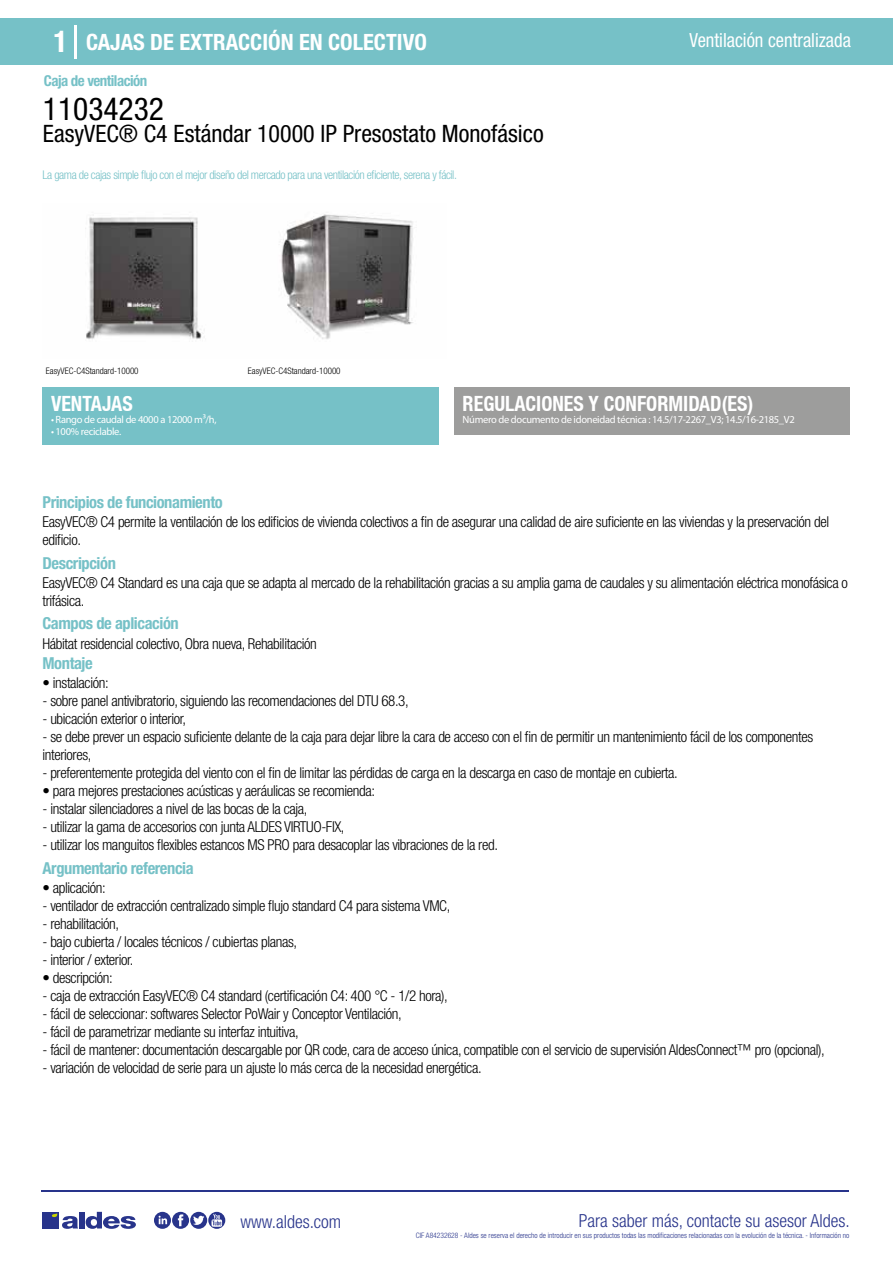
<style>
.page{position:relative;width:893px;height:1263px;background:#fff}
.page>*{position:absolute;margin:0;border:0;box-sizing:border-box;transform-origin:0 0}
.t1{font:condensed 31.5px "Helvetica Neue LT Std";color:#000}
.t2{font:condensed 24px "Helvetica Neue LT Std";color:#000}
.t3{font:700 condensed 22.5px "Helvetica Neue LT Std";color:#fff}
.t4{font:700 condensed 21px "Helvetica Neue";color:#fff;scale:.95 1}
.t5{font:condensed 19.5px "Helvetica Neue LT Std";color:#fff;scale:.95 1}
.t6{font:300 condensed 18px "Helvetica Neue";color:#28348b}
.t7{font:700 condensed 16.5px "Helvetica Neue LT Std";letter-spacing:-.025em;color:#76c1c7}
.t8{font:300 condensed 15px/18px "Helvetica Neue LT Std";letter-spacing:-.025em;color:#000}
.t9{font:700 condensed 15px "Helvetica Neue LT Std";letter-spacing:-.035em;color:#76c1c7}
.t10{font:300 condensed 12px "Helvetica Neue LT Std";letter-spacing:-.035em;color:#76c1c7}
.t11{font:10.5px "Myriad Pro";letter-spacing:-.03em;color:#fff}
.t12{font:300 condensed 9px "Helvetica Neue";color:#000}
.t13{font:300 condensed 7.5px "Helvetica Neue";color:#28348b}
.s1{font-size:30px}
</style>
<div class="page">
<div style="left:0;top:18px;width:893px;height:46px;background:#76c1c7"></div>
<div style="left:454px;top:387px;width:396px;height:48px;background:#9d9d9c"></div>
<div style="left:43px;top:387px;width:396px;height:57px;background:#76c1c7"></div>
<hr style="left:74px;top:25px;width:2px;height:33px;background:#fff">
<svg style="left:85px;top:214px;width:328px;height:125px"></svg>
<hr style="left:41px;top:1190px;width:808px;height:1px;background:#28348b">
<svg style="left:154px;top:1212px;width:71px;height:17px"></svg>
<div style="left:42px;top:1212px;width:17px;height:16px;background:#28348b"></div>
<div style="left:79px;top:1212px;width:5px;height:16px;background:#28348b"></div>
<svg style="left:86px;top:1212px;width:50px;height:17px"></svg>
<svg style="left:52px;top:1213px;width:26px;height:16px"></svg>
<h3 class="t3" style="left:54px;top:28px;width:375px"><span class="s1">1</span> CAJAS DE EXTRACCIÓN EN COLECTIVO</h3>
<h3 class="t5" style="left:689px;top:29px;width:172px">Ventilación centralizada</h3>
<p class="t9" style="left:44px;top:71px;width:105px">Caja de ventilación</p>
<h1 class="t1" style="left:43px;top:91px;width:122px">11034232</h1>
<h2 class="t2" style="left:43px;top:120px;width:502px">EasyVEC® C4 Estándar 10000 IP Presostato Monofásico</h2>
<p class="t10" style="left:43px;top:167px;width:416px">La gama de cajas simple flujo con el mejor diseño del mercado para una ventilación eficiente, serena y fácil.</p>
<p class="t12" style="left:46px;top:365px;width:94px">EasyVEC-C4Standard-10000</p>
<p class="t12" style="left:248px;top:365px;width:94px">EasyVEC-C4Standard-10000</p>
<p class="t12" style="left:88px;top:365px;width:50px">Standard 4000</p>
<h3 class="t4" style="left:51px;top:391px;width:87px">VENTAJAS</h3>
<p class="t11" style="left:51px;top:413px;width:167px">• Rango de caudal de 4000 a 12000 m³/h,</p>
<p class="t11" style="left:51px;top:425px;width:72px">• 100% reciclable.</p>
<p class="t7" style="left:43px;top:492px;width:182px">Principios de funcionamiento</p>
<h3 class="t4" style="left:463px;top:391px;width:308px">REGULACIONES Y CONFORMIDAD(ES)</h3>
<p class="t11" style="left:463px;top:413px;width:334px">Número de documento de idoneidad técnica : 14.5/17-2267_V3; 14.5/16-2185_V2</p>
<p class="t8" style="left:43px;top:513px;width:788px">EasyVEC® C4 permite la ventilación de los edificios de vivienda colectivos a fin de asegurar una calidad de aire suficiente en las viviendas y la preservación del edificio.</p>
<p class="t8" style="left:43px;top:573px;width:807px">EasyVEC® C4 Standard es una caja que se adapta al mercado de la rehabilitación gracias a su amplia gama de caudales y su alimentación eléctrica monofásica o trifásica.</p>
<p class="t8" style="left:43px;top:634px;width:276px">Hábitat residencial colectivo, Obra nueva, Rehabilitación</p>
<p class="t8" style="left:43px;top:674px;width:68px">• instalación:</p>
<p class="t8" style="left:43px;top:692px;width:368px">- sobre panel antivibratorio, siguiendo las recomendaciones del DTU 68.3,</p>
<p class="t8" style="left:43px;top:710px;width:145px">- ubicación exterior o interior,</p>
<p class="t8" style="left:43px;top:728px;width:772px">- se debe prever un espacio suficiente delante de la caja para dejar libre la cara de acceso con el fin de permitir un mantenimiento fácil de los componentes interiores,</p>
<p class="t8" style="left:43px;top:764px;width:637px">- preferentemente protegida del viento con el fin de limitar las pérdidas de carga en la descarga en caso de montaje en cubierta.</p>
<p class="t8" style="left:43px;top:782px;width:334px">• para mejores prestaciones acústicas y aeráulicas se recomienda:</p>
<p class="t8" style="left:43px;top:800px;width:267px">- instalar silenciadores a nivel de las bocas de la caja,</p>
<p class="t8" style="left:43px;top:818px;width:303px">- utilizar la gama de accesorios con junta ALDES VIRTUO-FIX,</p>
<p class="t8" style="left:43px;top:836px;width:457px">- utilizar los manguitos flexibles estancos MS PRO para desacoplar las vibraciones de la red.</p>
<p class="t7" style="left:43px;top:553px;width:75px">Descripción</p>
<p class="t7" style="left:43px;top:613px;width:138px">Campos de aplicación</p>
<p class="t7" style="left:43px;top:653px;width:52px">Montaje</p>
<p class="t7" style="left:43px;top:858px;width:153px">Argumentario referencia</p>
<p class="t8" style="left:43px;top:879px;width:65px">• aplicación:</p>
<p class="t8" style="left:43px;top:897px;width:409px">- ventilador de extracción centralizado simple flujo standard C4 para sistema VMC,</p>
<p class="t8" style="left:43px;top:915px;width:78px">- rehabilitación,</p>
<p class="t8" style="left:43px;top:933px;width:256px">- bajo cubierta / locales técnicos / cubiertas planas,</p>
<p class="t8" style="left:43px;top:951px;width:92px">- interior / exterior.</p>
<p class="t8" style="left:43px;top:969px;width:72px">• descripción:</p>
<p class="t8" style="left:43px;top:987px;width:407px">- caja de extracción EasyVEC® C4 standard (certificación C4: 400 °C - 1/2 hora),</p>
<p class="t8" style="left:43px;top:1005px;width:361px">- fácil de seleccionar: softwares Selector PoWair y Conceptor Ventilación,</p>
<p class="t8" style="left:43px;top:1023px;width:258px">- fácil de parametrizar mediante su interfaz intuitiva,</p>
<p class="t8" style="left:43px;top:1041px;width:784px">- fácil de mantener: documentación descargable por QR code, cara de acceso única, compatible con el servicio de supervisión AldesConnect™ pro (opcional),</p>
<p class="t8" style="left:43px;top:1059px;width:441px">- variación de velocidad de serie para un ajuste lo más cerca de la necesidad energética.</p>
<p class="t6" style="left:240px;top:1211px;width:102px">www.aldes.com</p>
<p class="t6" style="left:579px;top:1211px;width:272px">Para saber más, contacte su asesor Aldes.</p>
<p class="t13" style="left:416px;top:1230px;width:435px">CIF A84232628 - Aldes se reserva el derecho de introducir en sus productos todas las modificaciones relacionadas con la evolución de la técnica. - Información no</p>
</div>
